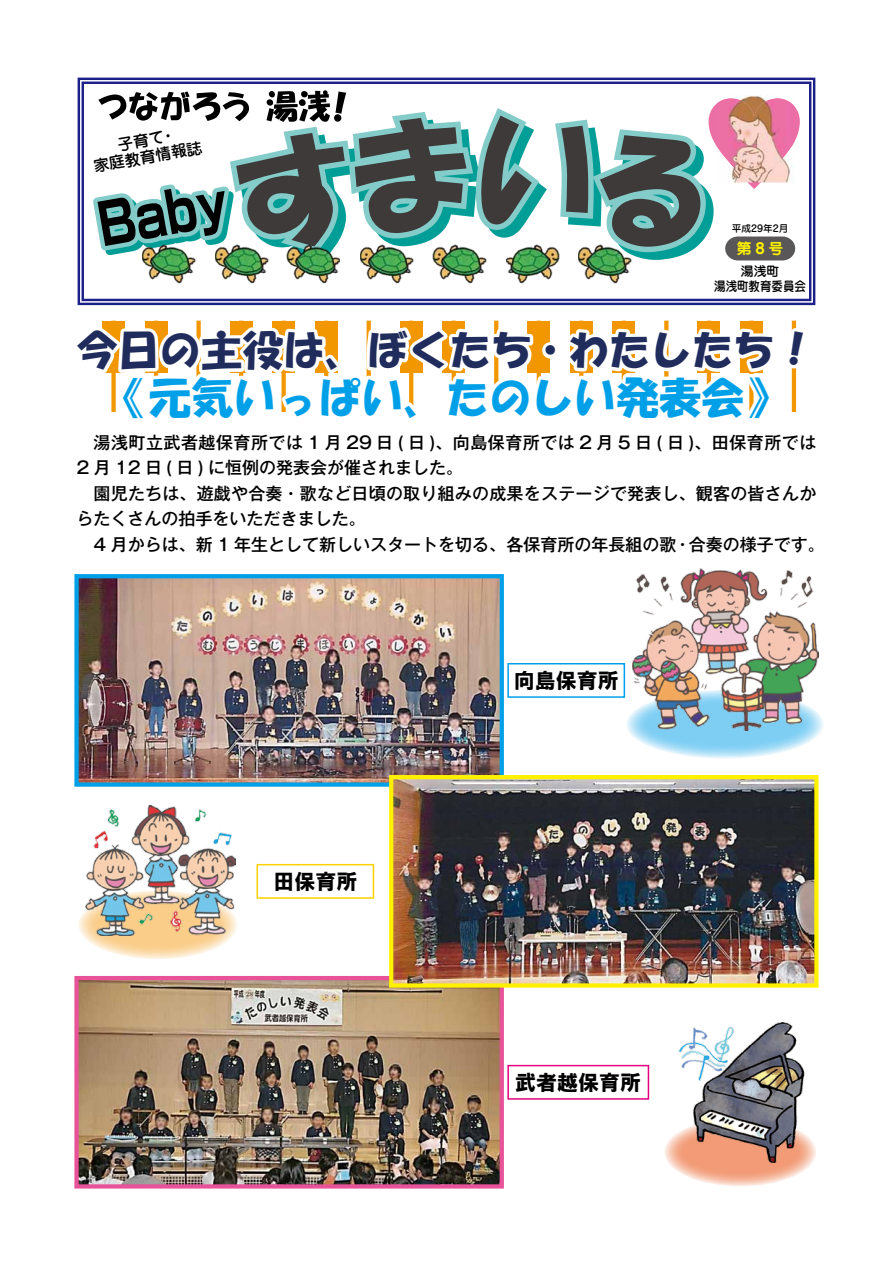
<style>
.page{position:relative;width:893px;height:1263px;background:#fff}
.page>*{position:absolute;margin:0;border:0;box-sizing:border-box;transform-origin:0 0}
.t1{font:57px "Shin Go Pro Bold 90 pv RKSJ H";color:#000;scale:.8 1}
.t2{font:42.45px "HG Soei Kakupoptai";color:#00a0e9}
.t3{font:41.4px "HG Soei Kakupoptai";color:#1f2c5c}
.t4{font:21px "HG Soei Kakugothic UB";color:#000}
.t5{font:500 16.95px/25.5px "Gothic MB101 Pro";color:#000}
.t6{font:500 16.95px/25.5px "Gothic MB101 Pro";letter-spacing:.03em;color:#000}
.t7{font:15.75px/16.8px "Jun 34 Pro Medium 90 pv RKSJ H";color:#000;text-align:center}
.t8{font:700 14.85px "Jun 501 Pro";color:#fff100}
.t9{font:12.75px/14.9px "Jun 34 Pro Medium 90 pv RKSJ H";color:#000;text-align:center}
.t10{font:500 9.6px "Jun 34 Pro";color:#000}
</style>
<div class="page">
<div style="left:78px;top:78px;width:737px;height:227px;background:#1d2088"></div>
<svg style="left:80px;top:80px;width:733px;height:223px"></svg>
<svg style="left:87px;top:90px;width:713px;height:171px"></svg>
<img style="left:578px;top:237px;width:53px;height:53px">
<img style="left:506px;top:237px;width:53px;height:53px">
<img style="left:433px;top:237px;width:53px;height:53px">
<img style="left:360px;top:237px;width:54px;height:53px">
<img style="left:287px;top:237px;width:53px;height:53px">
<img style="left:215px;top:237px;width:53px;height:53px">
<img style="left:142px;top:237px;width:53px;height:53px">
<img style="left:79px;top:981px;width:420px;height:202px">
<div style="left:74px;top:976px;width:430px;height:212px;border:4px solid #e85298"></div>
<img style="left:79px;top:579px;width:420px;height:203px">
<div style="left:74px;top:574px;width:430px;height:213px;border:4px solid #00a0e9"></div>
<img style="left:394px;top:780px;width:420px;height:203px">
<div style="left:389px;top:775px;width:430px;height:213px;border:4px solid #fff100"></div>
<svg style="left:102px;top:321px;width:695px;height:92px"></svg>
<svg style="left:78px;top:890px;width:160px;height:69px;background:#f9d9aa"></svg>
<svg style="left:626px;top:690px;width:198px;height:69px;background:#9fdaf6"></svg>
<svg style="left:664px;top:1117px;width:152px;height:69px;background:#f5b89d"></svg>
<img style="left:85px;top:805px;width:151px;height:130px">
<img style="left:632px;top:568px;width:186px;height:162px">
<img style="left:676px;top:1022px;width:140px;height:141px">
<div style="left:507px;top:663px;width:118px;height:35px;border:2px solid #00a0e9"></div>
<div style="left:507px;top:1065px;width:142px;height:35px;border:2px solid #e4007f"></div>
<div style="left:256px;top:864px;width:118px;height:35px;border:2px solid #fdd000"></div>
<p class="t7" style="left:89px;top:140px;width:111px;rotate:-10deg">子育て・<br>家庭教育情報誌</p>
<h1 class="t1" style="left:95px;top:185px;width:165px;rotate:-10deg">Baby</h1>
<p class="t10" style="left:732px;top:220px;width:58px">平成29年2月</p>
<p class="t8" style="left:737px;top:237px;width:48px">第8号</p>
<p class="t9" style="left:714px;top:262px;width:93px">湯浅町<br>湯浅町教育委員会</p>
<h3 class="t3" style="left:77px;top:329px;width:741px">今日の主役は、ぼくたち・わたしたち！</h3>
<h2 class="t2" style="left:106px;top:376px;width:682px">《元気いっぱい、たのしい発表会》</h2>
<p class="t6" style="left:77px;top:427px;width:741px;text-indent:17px">湯浅町立武者越保育所では 1 月 29 日 ( 日 )、向島保育所では 2 月 5 日 ( 日 )、田保育所では<br>2 月 12 日 ( 日 ) に恒例の発表会が催されました。</p>
<p class="t5" style="left:77px;top:478px;width:741px;text-indent:17px">園児たちは、遊戯や合奏・歌など日頃の取り組みの成果をステージで発表し、観客の皆さんからたくさんの拍手をいただきました。</p>
<p class="t5" style="left:94px;top:529px;width:733px">4 月からは、新 1 年生として新しいスタートを切る、各保育所の年長組の歌・合奏の様子です。</p>
<p class="t4" style="left:273px;top:871px;width:85px">田保育所</p>
<p class="t4" style="left:514px;top:670px;width:106px">向島保育所</p>
<p class="t4" style="left:515px;top:1072px;width:127px">武者越保育所</p>
</div>
